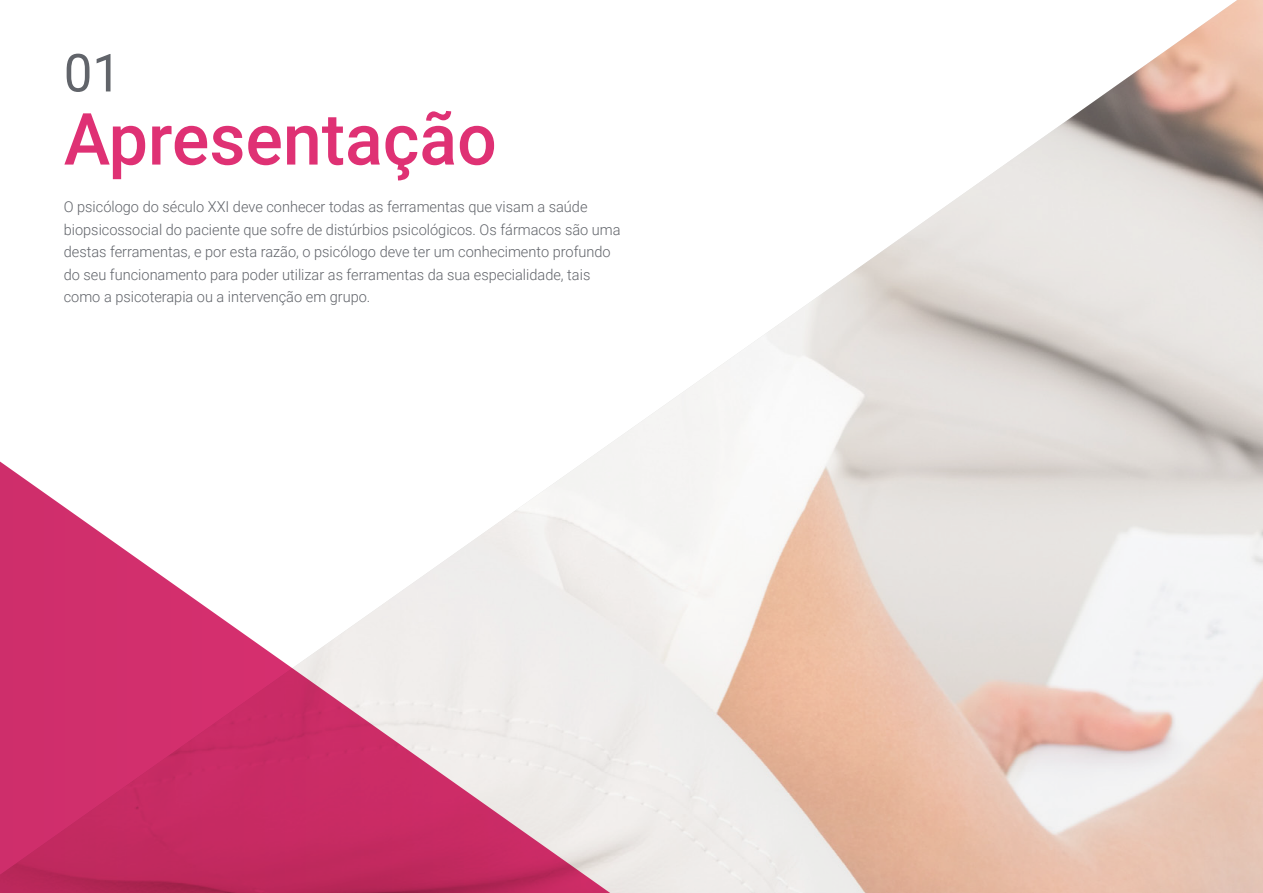
<style>
.page{position:relative;width:1263px;height:893px;background:#fff}
.page>*{position:absolute;margin:0;border:0;box-sizing:border-box;transform-origin:0 0}
.t1{font:500 72px "Roboto";color:#df3174}
.t2{font:52.5px "Roboto";color:#61646a}
.t3{font:300 15px/22.5px "Roboto";color:#61646a}
</style>
<div class="page">
<img style="left:607px;top:0;width:656px;height:893px">
<svg style="left:0;top:446px;width:640px;height:447px"></svg>
<h2 class="t2" style="left:64px;top:36px;width:59px">01</h2>
<h1 class="t1" style="left:64px;top:89px;width:435px">Apresentação</h1>
<p class="t3" style="left:64px;top:195px;width:558px">O psicólogo do século XXI deve conhecer todas as ferramentas que visam a saúde biopsicossocial do paciente que sofre de distúrbios psicológicos. Os fármacos são uma destas ferramentas, e por esta razão, o psicólogo deve ter um conhecimento profundo do seu funcionamento para poder utilizar as ferramentas da sua especialidade, tais como a psicoterapia ou a intervenção em grupo.</p>
</div>
